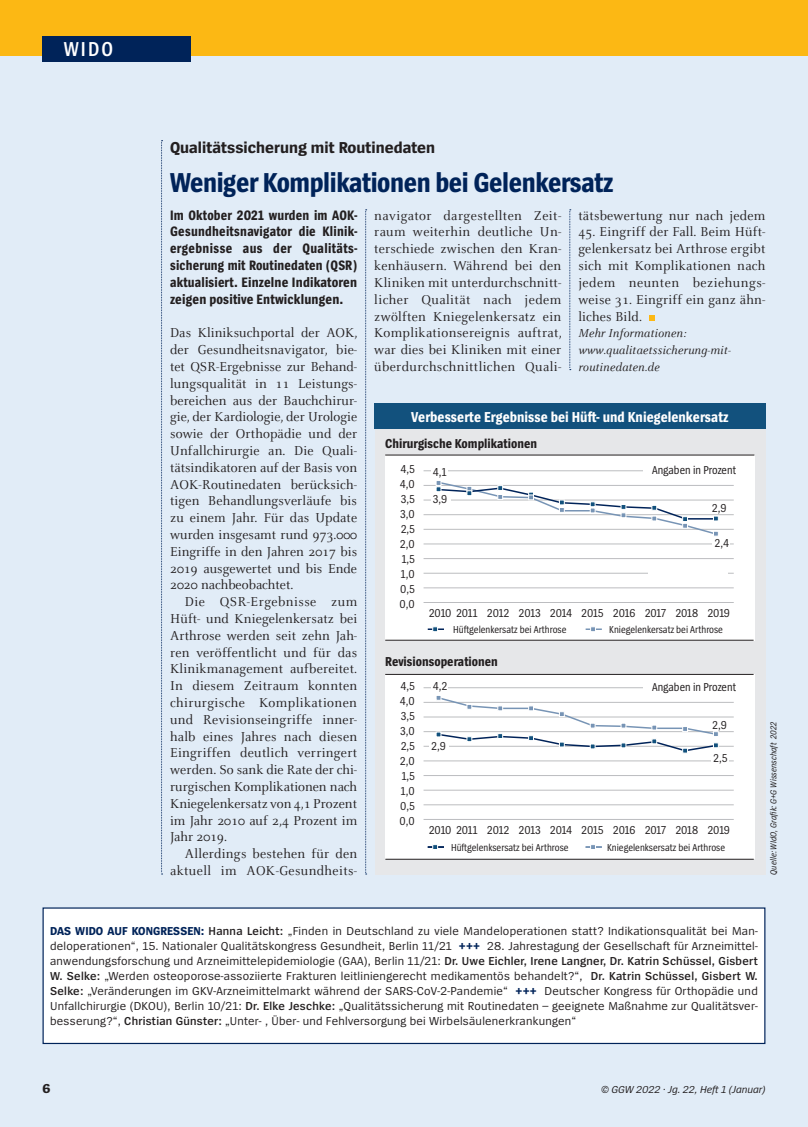
<style>
.page{position:relative;width:808px;height:1127px;background:#e1ecf7}
.page>*{position:absolute;margin:0;border:0;box-sizing:border-box;transform-origin:0 0}
.t1{font:700 28.5px "Spiegel Cd";letter-spacing:-.015em;color:#002359}
.t2{font:600 21px "Spiegel Cd";color:#fff}
.t3{font:700 16.5px "Spiegel";color:#231f20}
.t4{font:700 15px "Spiegel Cd";color:#fff}
.t5{font:14.25px/16.8px "Celeste";letter-spacing:.015em;color:#231f20;text-align:justify}
.t6{font:700 14.25px/16.8px "Spiegel Cd";letter-spacing:.01em;color:#231f20;text-align:justify}
.t7{font:700 13.5px "Spiegel Cd";color:#231f20}
.t8{font:700 13.5px "Spiegel";color:#231f20}
.t9{font:italic 12.75px/16.8px "Celeste";letter-spacing:.015em;color:#231f20}
.t10{font:12px/15px "Spiegel";letter-spacing:.02em;color:#231f20;text-align:justify}
.t11{font:12px/15px "Spiegel Cd";color:#231f20;text-align:justify}
.t12{font:10.5px "Spiegel Cd";color:#231f20}
.t13{font:italic 10.5px "Spiegel";color:#231f20}
.t14{font:italic 9px "Spiegel Cd";letter-spacing:.01em;color:#231f20}
.s1{font-weight:700;color:#002359}
.s2{font-weight:600}
</style>
<div class="page">
<div style="left:0;top:0;width:808px;height:55px;background:#fcb814"></div>
<div style="left:43px;top:36px;width:148px;height:26px;background:#002359"></div>
<svg style="left:649px;top:315px;width:6px;height:5px"></svg>
<div style="left:375px;top:403px;width:390px;height:472px;background:#e6e7e9"></div>
<div style="left:374px;top:403px;width:391px;height:26px;background:#12517d"></div>
<div style="left:385px;top:675px;width:369px;height:184px;background:#fff"></div>
<hr style="left:385px;top:674px;width:368px;height:1px;background:#231f20">
<hr style="left:385px;top:859px;width:369px;height:1px;background:#231f20">
<svg style="left:365px;top:209px;width:2px;height:665px"></svg>
<svg style="left:161px;top:140px;width:2px;height:734px"></svg>
<div style="left:43px;top:908px;width:722px;height:135px;background:#fff"></div>
<div style="left:43px;top:907px;width:722px;height:137px;border:1px solid #002359"></div>
<svg style="left:569px;top:209px;width:2px;height:161px"></svg>
<div style="left:385px;top:455px;width:369px;height:185px;background:#fff"></div>
<hr style="left:385px;top:455px;width:369px;height:1px;background:#231f20">
<hr style="left:385px;top:640px;width:368px;height:1px;background:#231f20">
<hr style="left:423px;top:470px;width:311px;height:1px;background:#bcbdc0">
<hr style="left:423px;top:529px;width:311px;height:1px;background:#bcbdc0">
<hr style="left:423px;top:500px;width:311px;height:1px;background:#bcbdc0">
<hr style="left:423px;top:558px;width:311px;height:1px;background:#bcbdc0">
<hr style="left:423px;top:485px;width:311px;height:1px;background:#bcbdc0">
<hr style="left:423px;top:544px;width:311px;height:1px;background:#bcbdc0">
<hr style="left:423px;top:514px;width:311px;height:1px;background:#bcbdc0">
<hr style="left:423px;top:573px;width:311px;height:1px;background:#bcbdc0">
<hr style="left:423px;top:587px;width:311px;height:1px;background:#bcbdc0">
<hr style="left:423px;top:602px;width:311px;height:1px;background:#bcbdc0">
<div style="left:431px;top:466px;width:16px;height:10px;background:#fff"></div>
<div style="left:712px;top:538px;width:18px;height:12px;background:#fff"></div>
<div style="left:648px;top:567px;width:80px;height:12px;background:#fff"></div>
<div style="left:643px;top:465px;width:100px;height:12px;background:#fff"></div>
<div style="left:431px;top:494px;width:20px;height:12px;background:#fff"></div>
<svg style="left:436px;top:481px;width:282px;height:55px"></svg>
<hr style="left:423px;top:687px;width:311px;height:1px;background:#bcbdc0">
<hr style="left:423px;top:746px;width:311px;height:1px;background:#bcbdc0">
<hr style="left:423px;top:717px;width:311px;height:1px;background:#bcbdc0">
<hr style="left:423px;top:775px;width:311px;height:1px;background:#bcbdc0">
<hr style="left:423px;top:702px;width:311px;height:1px;background:#bcbdc0">
<hr style="left:423px;top:761px;width:311px;height:1px;background:#bcbdc0">
<hr style="left:423px;top:731px;width:311px;height:1px;background:#bcbdc0">
<hr style="left:423px;top:790px;width:311px;height:1px;background:#bcbdc0">
<hr style="left:423px;top:804px;width:311px;height:1px;background:#bcbdc0">
<hr style="left:423px;top:819px;width:311px;height:1px;background:#bcbdc0">
<div style="left:431px;top:680px;width:16px;height:10px;background:#fff"></div>
<div style="left:710px;top:752px;width:18px;height:13px;background:#fff"></div>
<div style="left:643px;top:682px;width:100px;height:12px;background:#fff"></div>
<div style="left:429px;top:741px;width:20px;height:12px;background:#fff"></div>
<svg style="left:436px;top:696px;width:282px;height:57px"></svg>
<svg style="left:428px;top:844px;width:16px;height:5px"></svg>
<svg style="left:428px;top:626px;width:16px;height:6px"></svg>
<svg style="left:586px;top:845px;width:16px;height:4px"></svg>
<svg style="left:586px;top:627px;width:16px;height:5px"></svg>
<h2 class="t2" style="left:64px;top:38px;width:51px">WIDO</h2>
<p class="t3" style="left:170px;top:139px;width:267px">Qualitätssicherung mit Routinedaten</p>
<h1 class="t1" style="left:170px;top:167px;width:445px">Weniger Komplikationen bei Gelenkersatz</h1>
<p class="t6" style="left:170px;top:207px;width:189px">Im Oktober 2021 wurden im AOK-Gesundheitsnavigator die Klinik&shy;ergebnisse aus der Qualitäts&shy;sicherung mit Routinedaten (QSR) aktualisiert. Einzelne Indikatoren zeigen positive Entwicklungen.</p>
<p class="t5" style="left:170px;top:325px;width:189px">Das Kliniksuchportal der AOK, der Gesundheitsnavigator, bie&shy;tet QSR-Ergebnisse zur Behand&shy;lungsqualität in 11 Leistungs&shy;bereichen aus der Bauchchirur&shy;gie, der Kardiologie, der Urologie sowie der Orthopädie und der Unfallchirurgie an. Die Quali&shy;tätsindikatoren auf der Basis von AOK-Routinedaten berücksich&shy;tigen Behandlungsverläufe bis zu einem Jahr. Für das Update wurden insgesamt rund 973.000<br>Eingriffe in den Jahren 2017 bis 2019 ausgewertet und bis Ende 2020 nachbeobachtet.</p>
<p class="t5" style="left:170px;top:594px;width:189px;text-indent:15px">Die QSR-Ergebnisse zum Hüft- und Kniegelenkersatz bei Arthrose werden seit zehn Jah&shy;ren veröffentlicht und für das Klinikmanagement aufbereitet.<br>In diesem Zeitraum konnten chirurgische Komplikationen und Revisionseingriffe inner&shy;halb eines Jahres nach diesen Eingriffen deutlich verringert werden. So sank die Rate der chi&shy;rurgischen Komplikationen nach Kniegelenkersatz von 4,1 Prozent im Jahr 2010 auf 2,4 Prozent im Jahr 2019.</p>
<p class="t5" style="left:170px;top:846px;width:189px;text-align:right">Allerdings bestehen für den aktuell im AOK-Gesundheits-</p>
<p class="t5" style="left:374px;top:207px;width:189px">navigator dargestellten Zeit&shy;raum weiterhin deutliche Un&shy;terschiede zwischen den Kran&shy;kenhäusern. Während bei den Kliniken mit unterdurchschnitt&shy;licher Qualität nach jedem zwölften Kniegelenkersatz ein Komplikationsereignis auftrat, war dies bei Kliniken mit einer überdurchschnittlichen Quali-</p>
<p class="t5" style="left:578px;top:207px;width:188px">tätsbewertung nur nach jedem</p>
<p class="t5" style="left:578px;top:224px;width:189px">45. Eingriff der Fall. Beim Hüft&shy;gelenkersatz bei Arthrose ergibt sich mit Komplikationen nach jedem neunten beziehungs&shy;weise 31. Eingriff ein ganz ähn&shy;liches Bild.</p>
<p class="t9" style="left:578px;top:325px;width:154px">Mehr Informationen: www.qualitaetssicherung-mit&shy;routinedaten.de</p>
<p class="t4" style="left:411px;top:409px;width:319px">Verbesserte Ergebnisse bei Hüft- und Kniegelenkersatz</p>
<p class="t7" style="left:385px;top:437px;width:153px">Chirurgische Komplikationen</p>
<p class="t11" style="left:399px;top:461px;width:17px">4,5<br>4,0<br>3,5<br>3,0<br>2,5<br>2,0<br>1,5<br>1,0<br>0,5<br>0,0</p>
<p class="t11" style="left:652px;top:463px;width:85px">Angaben in Prozent</p>
<p class="t11" style="left:433px;top:464px;width:15px">4,1</p>
<p class="t11" style="left:433px;top:492px;width:16px">3,9</p>
<p class="t11" style="left:712px;top:501px;width:16px">2,9</p>
<p class="t11" style="left:715px;top:536px;width:16px">2,4</p>
<p class="t11" style="left:429px;top:606px;width:302px">2010 2011 2012 2013 2014 2015 2016 2017 2018 2019</p>
<p class="t12" style="left:453px;top:624px;width:115px">Hüftgelenkersatz bei Arthrose</p>
<p class="t12" style="left:609px;top:624px;width:115px">Kniegelenkersatz bei Arthrose</p>
<p class="t7" style="left:385px;top:654px;width:114px">Revisionsoperationen</p>
<p class="t11" style="left:433px;top:678px;width:16px">4,2</p>
<p class="t11" style="left:399px;top:678px;width:17px">4,5<br>4,0<br>3,5<br>3,0<br>2,5<br>2,0<br>1,5<br>1,0<br>0,5<br>0,0</p>
<p class="t11" style="left:652px;top:680px;width:85px">Angaben in Prozent</p>
<p class="t11" style="left:712px;top:717px;width:16px">2,9</p>
<p class="t11" style="left:714px;top:750px;width:15px">2,5</p>
<p class="t14" style="left:768px;top:875px;width:155px;rotate:-90deg">Quelle: WIdO, Grafik: G+G Wissenschaft 2022</p>
<p class="t11" style="left:431px;top:739px;width:16px">2,9</p>
<p class="t11" style="left:429px;top:822px;width:302px">2010 2011 2012 2013 2014 2015 2016 2017 2018 2019</p>
<p class="t12" style="left:451px;top:842px;width:119px">Hüftgelenksersatz bei Arthrose</p>
<p class="t12" style="left:607px;top:842px;width:120px">Kniegelenksersatz bei Arthrose</p>
<p class="t10" style="left:50px;top:923px;width:709px"><span class="s1">DAS WIDO AUF KONGRESSEN:</span> <span class="s2">Hanna Leicht:</span> „Finden in Deutschland zu viele Mandeloperationen statt? Indikationsqualität bei Man&shy;deloperationen“, 15. Nationaler Qualitätskongress Gesundheit, Berlin 11/21 <span class="s1">+++</span> 28. Jahrestagung der Gesellschaft für Arzneimittel&shy;anwendungsforschung und Arzneimittelepidemiologie (GAA), Berlin 11/21: <span class="s2">Dr. Uwe Eichler, Irene Langner, Dr. Katrin Schüssel, Gisbert W. Selke:</span> „Werden osteoporose-assoziierte Frakturen leitliniengerecht medikamentös behandelt?“, <span class="s2">Dr. Katrin Schüssel, Gisbert W.<br>Selke:</span> „Veränderungen im GKV-Arzneimittelmarkt während der SARS-CoV-2-Pandemie“ <span class="s1">+++</span> Deutscher Kongress für Orthopädie und Unfallchirurgie (DKOU), Berlin 10/21: <span class="s2">Dr. Elke Jeschke:</span> „Qualitätssicherung mit Routinedaten – geeignete Maßnahme zur Qualitätsver&shy;besserung?“, <span class="s2">Christian Günster:</span> „Unter- , Über- und Fehlversorgung bei Wirbelsäulenerkrankungen“</p>
<p class="t8" style="left:43px;top:1081px;width:10px">6</p>
<p class="t13" style="left:601px;top:1083px;width:166px">© GGW 2022 · Jg. 22, Heft 1 (Januar)</p>
</div>
